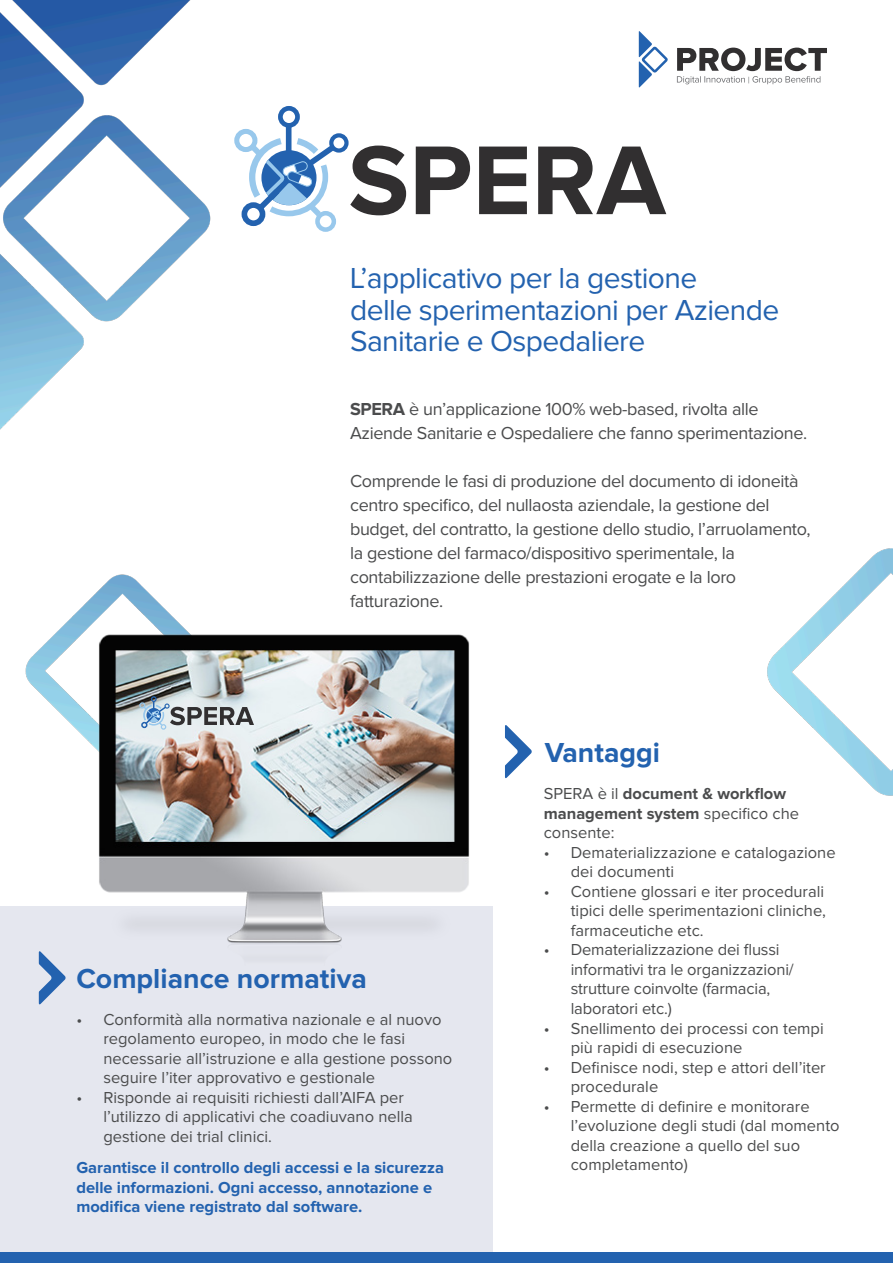
<style>
.page{position:relative;width:893px;height:1263px;background:#fff}
.page>*{position:absolute;margin:0;border:0;box-sizing:border-box;transform-origin:0 0}
.t1{font:30px/31.5px "Proxima Nova";letter-spacing:-.02em;color:#2362af}
.t2{font:700 28.5px "Proxima Nova";color:#2362af}
.t3{font:18px/24px "Proxima Nova";letter-spacing:-.02em;color:#4b4c4d}
.t4{font:16.5px/19.5px "Proxima Nova";color:#4b4c4d}
.t5{font:700 16.5px/19.5px "Proxima Nova";color:#2362af}
.t6{font:700 16.5px/19.5px "Proxima Nova";color:#4b4c4d}
.s1{font-weight:700}
.s2{font-weight:400}
</style>
<div class="page">
<div style="left:0;top:907px;width:492px;height:356px;background:#e5e7ef"></div>
<img style="left:25px;top:612px;width:52px;height:118px">
<div style="left:0;top:1252px;width:893px;height:11px;background:#2362af"></div>
<img style="left:0;top:0;width:211px;height:430px">
<img style="left:767px;top:548px;width:126px;height:248px">
<svg style="left:677px;top:48px;width:150px;height:36px"></svg>
<svg style="left:639px;top:31px;width:29px;height:57px"></svg>
<div style="left:286px;top:123px;width:5px;height:37px;background:#2362af"></div>
<div style="left:278px;top:106px;width:22px;height:22px;border:5px solid #2362af;border-radius:50%"></div>
<div style="left:242px;top:202px;width:23px;height:24px;border:6px solid #2362af;border-radius:50%"></div>
<div style="left:329px;top:133px;width:20px;height:20px;border:4px solid #2362af;border-radius:50%"></div>
<div style="left:315px;top:211px;width:21px;height:21px;border:5px solid #98c8ec;border-radius:50%"></div>
<div style="left:234px;top:129px;width:23px;height:23px;border:5px solid #98c8ec;border-radius:50%"></div>
<svg style="left:243px;top:134px;width:99px;height:88px"></svg>
<svg style="left:350px;top:146px;width:316px;height:69px"></svg>
<img style="left:77px;top:574px;width:416px;height:391px">
<svg style="left:139px;top:696px;width:115px;height:34px;background:#abb6bc"></svg>
<svg style="left:38px;top:951px;width:28px;height:54px"></svg>
<svg style="left:488px;top:721px;width:44px;height:61px"></svg>
<p class="t1" style="left:350px;top:264px;width:349px">L’applicativo per la gestione</p>
<p class="t1" style="left:350px;top:295px;width:431px">delle sperimentazioni per Aziende<br>Sanitarie e Ospedaliere</p>
<p class="t3" style="left:350px;top:398px;width:459px"><span class="s1">SPERA</span> è un’applicazione 100% web-based, rivolta alle<br>Aziende Sanitarie e Ospedaliere che fanno sperimentazione.</p>
<p class="t3" style="left:350px;top:470px;width:462px">Comprende le fasi di produzione del documento di idoneità centro specifico, del nullaosta aziendale, la gestione del budget, del contratto, la gestione dello studio, l’arruolamento, la gestione del farmaco/dispositivo sperimentale, la contabilizzazione delle prestazioni erogate e la loro fatturazione.</p>
<p class="t2" style="left:76px;top:965px;width:292px">Compliance normativa</p>
<p class="t4" style="left:103px;top:1010px;width:350px;text-indent:-27px">• Conformità alla normativa nazionale e al nuovo regolamento europeo, in modo che le fasi necessarie all’istruzione e alla gestione possono seguire l’iter approvativo e gestionale</p>
<p class="t4" style="left:103px;top:1088px;width:311px;text-indent:-27px">• Risponde ai requisiti richiesti dall’AIFA per l’utilizzo di applicativi che coadiuvano nella gestione dei trial clinici.</p>
<p class="t5" style="left:76px;top:1159px;width:369px">Garantisce il controllo degli accessi e la sicurezza delle informazioni. Ogni accesso, annotazione e modifica viene registrato dal software.</p>
<p class="t2" style="left:545px;top:740px;width:117px">Vantaggi</p>
<p class="t6" style="left:544px;top:785px;width:257px"><span class="s2">SPERA è il</span> document &amp; workflow management system <span class="s2">specifico che consente:</span></p>
<p class="t4" style="left:571px;top:843px;width:266px;text-indent:-27px">• Dematerializzazione e catalogazione dei documenti</p>
<p class="t4" style="left:571px;top:882px;width:257px;text-align:justify;text-indent:-27px">• Contiene glossari e iter procedurali tipici delle sperimentazioni cliniche, farmaceutiche etc.</p>
<p class="t4" style="left:571px;top:941px;width:225px;text-indent:-27px">• Dematerializzazione dei flussi informativi tra le organizzazioni/ strutture coinvolte (farmacia, laboratori etc.)</p>
<p class="t4" style="left:571px;top:1019px;width:255px;text-indent:-27px">• Snellimento dei processi con tempi più rapidi di esecuzione</p>
<p class="t4" style="left:571px;top:1058px;width:256px;text-indent:-27px">• Definisce nodi, step e attori dell’iter procedurale</p>
<p class="t4" style="left:571px;top:1097px;width:270px;text-indent:-27px">• Permette di definire e monitorare l’evoluzione degli studi (dal momento della creazione a quello del suo completamento)</p>
</div>
